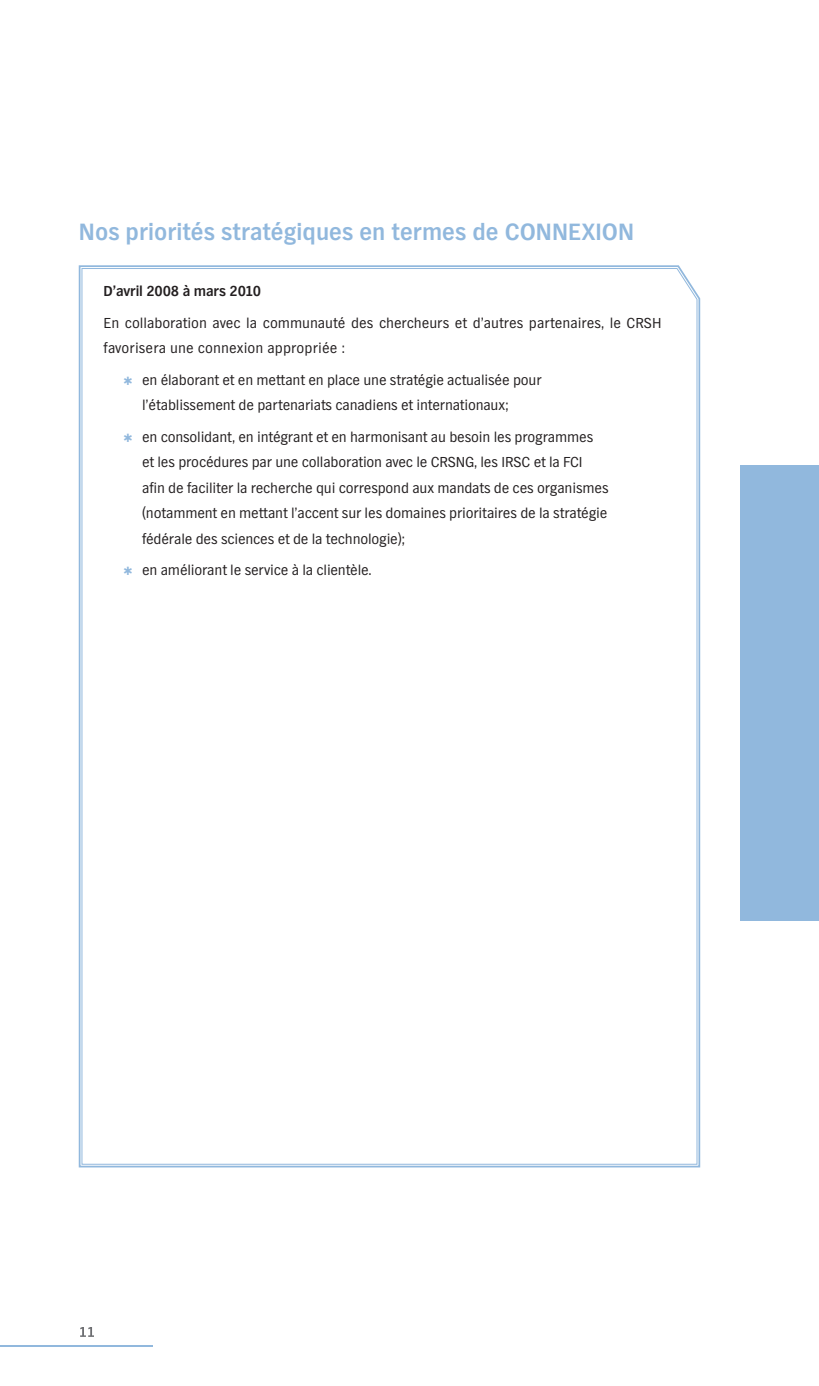
<style>
.page{position:relative;width:819px;height:1386px;background:#fff}
.page>*{position:absolute;margin:0;border:0;box-sizing:border-box;transform-origin:0 0}
.t1{font:700 24.5px "TV Nord EF";color:#91b8dd}
.t2{font:15.05px/25.4px "TV Nord EF";letter-spacing:-.01em;color:#231f20}
.t3{font:700 15.05px "TV Nord EF";letter-spacing:-.01em;color:#231f20}
</style>
<div class="page">
<div style="left:740px;top:465px;width:79px;height:456px;background:#91b8dd"></div>
<svg style="left:80px;top:1327px;width:14px;height:10px"></svg>
<hr style="left:0;top:1345px;width:152px;height:1px;background:#91b8dd">
<svg style="left:81px;top:268px;width:617px;height:897px"></svg>
<svg style="left:124px;top:377px;width:8px;height:8px"></svg>
<svg style="left:124px;top:434px;width:8px;height:8px"></svg>
<svg style="left:124px;top:567px;width:8px;height:8px"></svg>
<h1 class="t1" style="left:79px;top:223px;width:557px">Nos priorités stratégiques en termes de CONNEXION</h1>
<p class="t3" style="left:104px;top:286px;width:159px">D’avril 2008 à mars 2010</p>
<p class="t2" style="left:104px;top:312px;width:560px">En collaboration avec la communauté des chercheurs et d’autres partenaires, le CRSH favorisera une connexion appropriée :</p>
<p class="t2" style="left:142px;top:369px;width:401px">en élaborant et en mettant en place une stratégie actualisée pour l’établissement de partenariats canadiens et internationaux;</p>
<p class="t2" style="left:142px;top:426px;width:468px">en consolidant, en intégrant et en harmonisant au besoin les programmes et les procédures par une collaboration avec le CRSNG, les IRSC et la FCI afin de faciliter la recherche qui correspond aux mandats de ces organismes (notamment en mettant l’accent sur les domaines prioritaires de la stratégie fédérale des sciences et de la technologie);</p>
<p class="t2" style="left:142px;top:559px;width:231px">en améliorant le service à la clientèle.</p>
</div>
